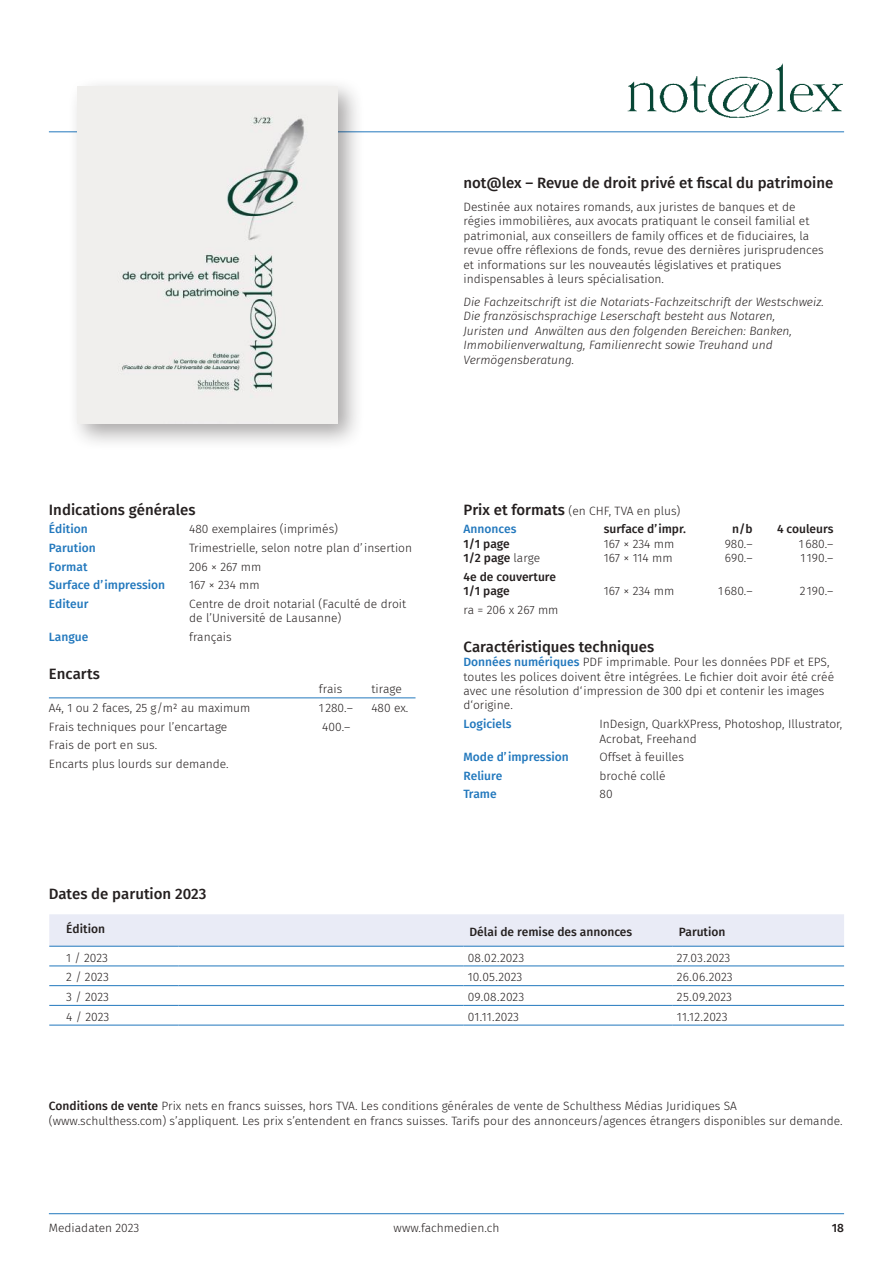
<style>
.page{position:relative;width:893px;height:1263px;background:#fff}
.page>*{position:absolute;margin:0;border:0;box-sizing:border-box;transform-origin:0 0}
.t1{font:500 15px "Fira Sans";color:#241f1f}
.t2{font:300 12px/14.4px "Fira Sans";color:#241f1f}
.t3{font:italic 300 12px/14.4px "Fira Sans";color:#241f1f}
.t4{font:500 12px/14.4px "Fira Sans";color:#241f1f}
.t5{font:500 12px "Fira Sans";color:#2278bd}
.s1{font-weight:500;font-size:15px}
.s2{font-weight:500;color:#2278bd}
.s3{font-weight:300}
.s4{font-weight:500}
</style>
<div class="page">
<hr style="left:49px;top:131px;width:795px;height:1px;background:#2278bd">
<hr style="left:49px;top:1213px;width:795px;height:1px;background:#2278bd">
<div style="left:67px;top:77px;width:298px;height:374px;background:#241f1f;opacity:.4"></div>
<img style="left:77px;top:86px;width:260px;height:337px">
<img style="left:627px;top:63px;width:216px;height:55px">
<hr style="left:49px;top:698px;width:366px;height:1px;background:#2278bd">
<div style="left:49px;top:914px;width:795px;height:32px;background:#e9ebf6"></div>
<hr style="left:49px;top:946px;width:130px;height:1px;background:#2278bd">
<hr style="left:179px;top:946px;width:284px;height:1px;background:#2278bd">
<hr style="left:463px;top:946px;width:210px;height:1px;background:#2278bd">
<hr style="left:673px;top:946px;width:171px;height:1px;background:#2278bd">
<hr style="left:49px;top:966px;width:130px;height:1px;background:#2278bd">
<hr style="left:179px;top:966px;width:284px;height:1px;background:#2278bd">
<hr style="left:463px;top:966px;width:210px;height:1px;background:#2278bd">
<hr style="left:673px;top:966px;width:171px;height:1px;background:#2278bd">
<hr style="left:49px;top:985px;width:130px;height:1px;background:#2278bd">
<hr style="left:179px;top:985px;width:284px;height:1px;background:#2278bd">
<hr style="left:463px;top:985px;width:210px;height:1px;background:#2278bd">
<hr style="left:673px;top:985px;width:171px;height:1px;background:#2278bd">
<hr style="left:49px;top:1005px;width:130px;height:1px;background:#2278bd">
<hr style="left:179px;top:1005px;width:284px;height:1px;background:#2278bd">
<hr style="left:463px;top:1005px;width:210px;height:1px;background:#2278bd">
<hr style="left:673px;top:1005px;width:171px;height:1px;background:#2278bd">
<hr style="left:49px;top:1025px;width:130px;height:1px;background:#2278bd">
<hr style="left:179px;top:1025px;width:284px;height:1px;background:#2278bd">
<hr style="left:463px;top:1025px;width:210px;height:1px;background:#2278bd">
<hr style="left:673px;top:1025px;width:171px;height:1px;background:#2278bd">
<p class="t1" style="left:463px;top:171px;width:371px">not@lex – Revue de droit privé et fiscal du patrimoine</p>
<p class="t2" style="left:463px;top:200px;width:362px">Destinée aux notaires romands, aux juristes de banques et de régies immobilières, aux avocats pratiquant le conseil familial et patrimonial, aux conseillers de family offices et de fiduciaires, la revue offre réflexions de fonds, revue des dernières jurisprudences et informations sur les nouveautés législatives et pratiques indispensables à leurs spécialisation.</p>
<p class="t3" style="left:463px;top:295px;width:362px">Die Fachzeitschrift ist die Notariats-Fachzeitschrift der Westschweiz.<br>Die französischsprachige Leserschaft besteht aus Notaren,<br>Juristen und Anwälten aus den folgenden Bereichen: Banken, Immobilienverwaltung, Familienrecht sowie Treuhand und Vermögensberatung.</p>
<p class="t1" style="left:49px;top:497px;width:148px">Indications générales</p>
<p class="t5" style="left:49px;top:519px;width:40px">Édition</p>
<p class="t2" style="left:189px;top:522px;width:150px">480 exemplaires (imprimés)</p>
<p class="t5" style="left:49px;top:538px;width:48px">Parution</p>
<p class="t2" style="left:189px;top:540px;width:224px">Trimestrielle, selon notre plan d’insertion</p>
<p class="t5" style="left:49px;top:557px;width:40px">Format</p>
<p class="t2" style="left:189px;top:559px;width:74px">206 × 267 mm</p>
<p class="t5" style="left:49px;top:575px;width:118px">Surface d’impression</p>
<p class="t2" style="left:189px;top:578px;width:72px">167 × 234 mm</p>
<p class="t5" style="left:49px;top:594px;width:41px">Editeur</p>
<p class="t2" style="left:189px;top:596px;width:219px">Centre de droit notarial (Faculté de droit de l’Université de Lausanne)</p>
<p class="t5" style="left:49px;top:627px;width:41px">Langue</p>
<p class="t2" style="left:189px;top:629px;width:44px">français</p>
<p class="t1" style="left:49px;top:662px;width:52px">Encarts</p>
<p class="t2" style="left:319px;top:682px;width:25px">frais</p>
<p class="t2" style="left:371px;top:682px;width:32px">tirage</p>
<p class="t2" style="left:49px;top:701px;width:203px">A4, 1 ou 2 faces, 25 g/m2 au maximum</p>
<p class="t2" style="left:319px;top:701px;width:35px">1 280.–</p>
<p class="t2" style="left:371px;top:701px;width:38px">480 ex.</p>
<p class="t2" style="left:49px;top:719px;width:180px">Frais techniques pour l’encartage</p>
<p class="t2" style="left:322px;top:719px;width:30px">400.–</p>
<p class="t2" style="left:49px;top:736px;width:181px;line-height:18.6px">Frais de port en sus.<br>Encarts plus lourds sur demande.</p>
<p class="t1" style="left:49px;top:881px;width:159px">Dates de parution 2023</p>
<p class="t2" style="left:463px;top:501px;width:218px;line-height:18.6px"><span class="s1">Prix et formats</span> (en CHF, TVA en plus)<br><span class="s2">Annonces</span></p>
<p class="t4" style="left:604px;top:521px;width:84px">surface d’impr.</p>
<p class="t4" style="left:732px;top:521px;width:22px">n/b</p>
<p class="t4" style="left:777px;top:521px;width:58px">4 couleurs</p>
<p class="t4" style="left:463px;top:536px;width:48px">1/1 page</p>
<p class="t2" style="left:604px;top:536px;width:72px">167 × 234 mm</p>
<p class="t2" style="left:725px;top:536px;width:29px">980.–</p>
<p class="t2" style="left:799px;top:536px;width:36px">1680.–</p>
<p class="t4" style="left:463px;top:550px;width:78px">1/2 page <span class="s3">large</span></p>
<p class="t2" style="left:604px;top:550px;width:70px">167 × 114 mm</p>
<p class="t2" style="left:725px;top:550px;width:29px">690.–</p>
<p class="t2" style="left:800px;top:550px;width:34px">1 190.–</p>
<p class="t4" style="left:463px;top:569px;width:94px">4e de couverture<br>1/1 page</p>
<p class="t2" style="left:604px;top:584px;width:72px">167 × 234 mm</p>
<p class="t2" style="left:718px;top:584px;width:36px">1680.–</p>
<p class="t2" style="left:800px;top:584px;width:35px">2 190.–</p>
<p class="t2" style="left:463px;top:602px;width:96px">ra = 206 x 267 mm</p>
<p class="t1" style="left:463px;top:635px;width:192px">Caractéristiques techniques</p>
<p class="t2" style="left:463px;top:655px;width:372px"><span class="s2">Données numériques</span> PDF imprimable. Pour les données PDF et EPS, toutes les polices doivent être intégrées. Le fichier doit avoir été créé avec une résolution d‘impression de 300 dpi et contenir les images d‘origine.</p>
<p class="t5" style="left:463px;top:714px;width:49px">Logiciels</p>
<p class="t2" style="left:600px;top:717px;width:244px">InDesign, QuarkXPress, Photoshop, Illustrator,<br>Acrobat, Freehand</p>
<p class="t5" style="left:463px;top:747px;width:107px">Mode d’impression</p>
<p class="t2" style="left:600px;top:750px;width:86px">Offset à feuilles</p>
<p class="t5" style="left:463px;top:766px;width:40px">Reliure</p>
<p class="t2" style="left:600px;top:768px;width:68px">broché collé</p>
<p class="t5" style="left:463px;top:785px;width:35px">Trame</p>
<p class="t2" style="left:600px;top:787px;width:15px">80</p>
<p class="t4" style="left:66px;top:921px;width:40px">Édition</p>
<p class="t4" style="left:469px;top:924px;width:164px">Délai de remise des annonces</p>
<p class="t4" style="left:679px;top:924px;width:48px">Parution</p>
<p class="t2" style="left:66px;top:950px;width:43px">1 / 2023</p>
<p class="t2" style="left:468px;top:950px;width:58px">08.02.2023</p>
<p class="t2" style="left:677px;top:950px;width:55px">27.03.2023</p>
<p class="t2" style="left:66px;top:970px;width:44px">2 / 2023</p>
<p class="t2" style="left:468px;top:970px;width:56px">10.05.2023</p>
<p class="t2" style="left:677px;top:970px;width:57px">26.06.2023</p>
<p class="t2" style="left:66px;top:990px;width:44px">3 / 2023</p>
<p class="t2" style="left:468px;top:990px;width:58px">09.08.2023</p>
<p class="t2" style="left:677px;top:990px;width:57px">25.09.2023</p>
<p class="t2" style="left:66px;top:1009px;width:45px">4 / 2023</p>
<p class="t2" style="left:468px;top:1009px;width:53px">01.11.2023</p>
<p class="t2" style="left:677px;top:1009px;width:52px">11.12.2023</p>
<p class="t2" style="left:49px;top:1099px;width:795px"><span class="s4">Conditions de vente</span> Prix nets en francs suisses, hors TVA. Les conditions générales de vente de Schulthess Médias Juridiques SA (www.schulthess.com) s’appliquent. Les prix s’entendent en francs suisses. Tarifs pour des annonceurs/agences étrangers disponibles sur demande.</p>
<p class="t2" style="left:49px;top:1221px;width:92px">Mediadaten 2023</p>
<p class="t2" style="left:394px;top:1221px;width:107px">www.fachmedien.ch</p>
<p class="t4" style="left:832px;top:1220px;width:14px">18</p>
</div>
